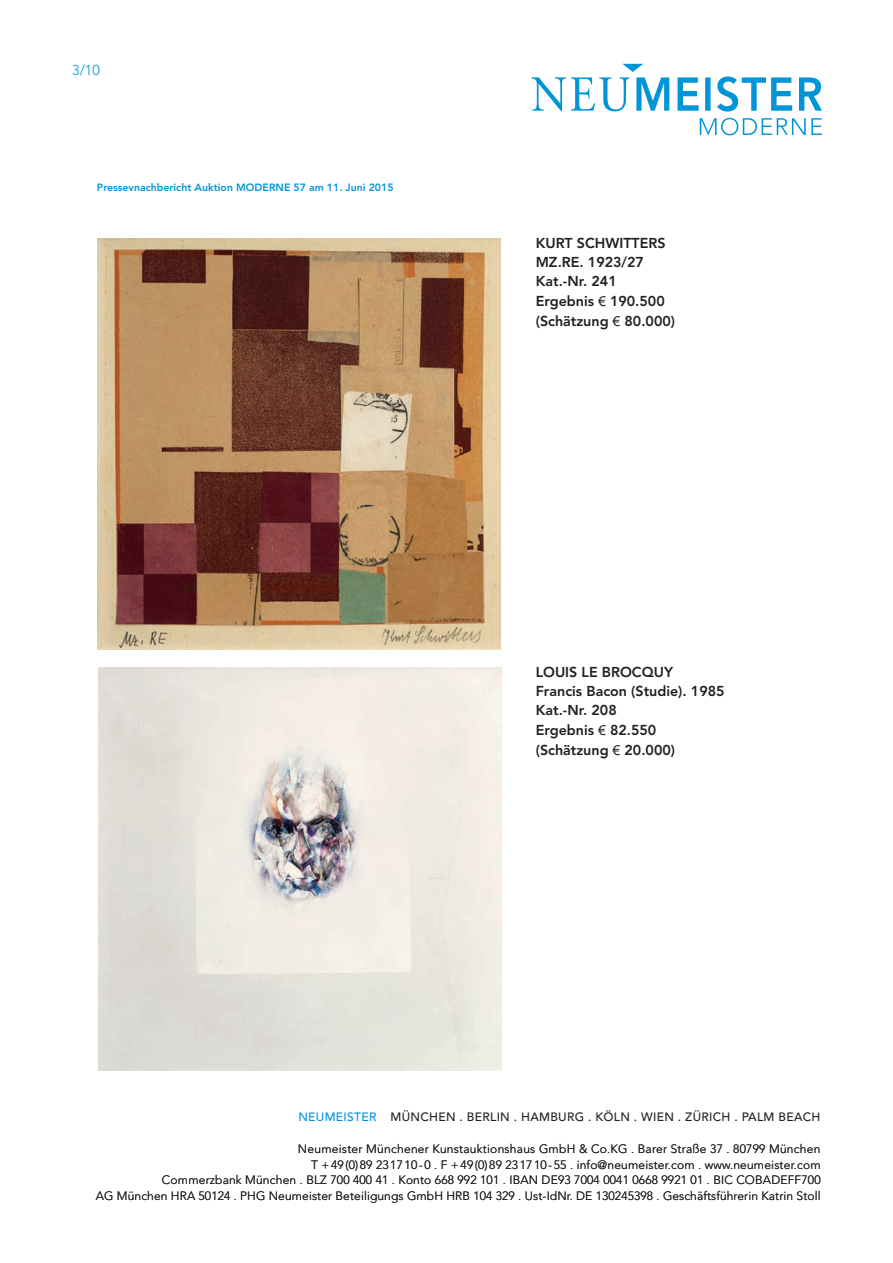
<style>
.page{position:relative;width:893px;height:1263px;background:#fff}
.page>*{position:absolute;margin:0;border:0;box-sizing:border-box;transform-origin:0 0}
.t1{font:71.55px "Neumeister";color:#0095d9}
.t2{font:800 14.25px/19.5px "Avenir";color:#231f20}
.t3{font:300 14.25px "Avenir Fred";color:#0095d9}
.t4{font:300 12px/15.5px "Avenir";letter-spacing:.015em;color:#231f20;text-align:right}
.t5{font:500 12px "Avenir";letter-spacing:.025em;color:#231f20}
.t6{font:800 10.5px "Avenir";color:#0095d9}
.s1{font-family:"Arial";font-weight:400;font-size:13.5px}
.s2{color:#0095d9}
</style>
<div class="page">
<img style="left:98px;top:238px;width:402px;height:411px">
<img style="left:99px;top:667px;width:402px;height:404px">
<p class="t3" style="left:72px;top:61px;width:29px">3/10</p>
<p class="t6" style="left:97px;top:181px;width:298px">Pressevnachbericht Auktion MODERNE 57 am 11. Juni 2015</p>
<h1 class="t1" style="left:531px;top:64px;width:292px">Z</h1>
<p class="t2" style="left:536px;top:233px;width:141px">KURT SCHWITTERS<br>MZ.RE. 1923/27<br>Kat.-Nr. 241<br>Ergebnis <span class="s1">€</span> 190.500 (Schätzung <span class="s1">€</span> 80.000)</p>
<p class="t2" style="left:536px;top:662px;width:190px">LOUIS LE BROCQUY<br>Francis Bacon (Studie). 1985<br>Kat.-Nr. 208<br>Ergebnis <span class="s1">€</span> 82.550 (Schätzung <span class="s1">€</span> 20.000)</p>
<p class="t5" style="left:298px;top:1110px;width:524px"><span class="s2">NEUMEISTER</span> MÜNCHEN . BERLIN . HAMBURG . KÖLN . WIEN . ZÜRICH . PALM BEACH</p>
<p class="t4" style="left:96px;top:1141px;width:726px">Neumeister Münchener Kunstauktionshaus GmbH &amp; Co.KG . Barer Straße 37 . 80799 München<br>T +49(0)89 231710-0 . F +49(0)89 231710-55 . info@neumeister.com . www.neumeister.com<br>Commerzbank München . BLZ 700 400 41 . Konto 668 992 101 . IBAN DE93 7004 0041 0668 9921 01 . BIC COBADEFF700<br>AG München HRA 50124 . PHG Neumeister Beteiligungs GmbH HRB 104 329 . Ust-IdNr. DE 130245398 . Geschäftsführerin Katrin Stoll</p>
</div>
